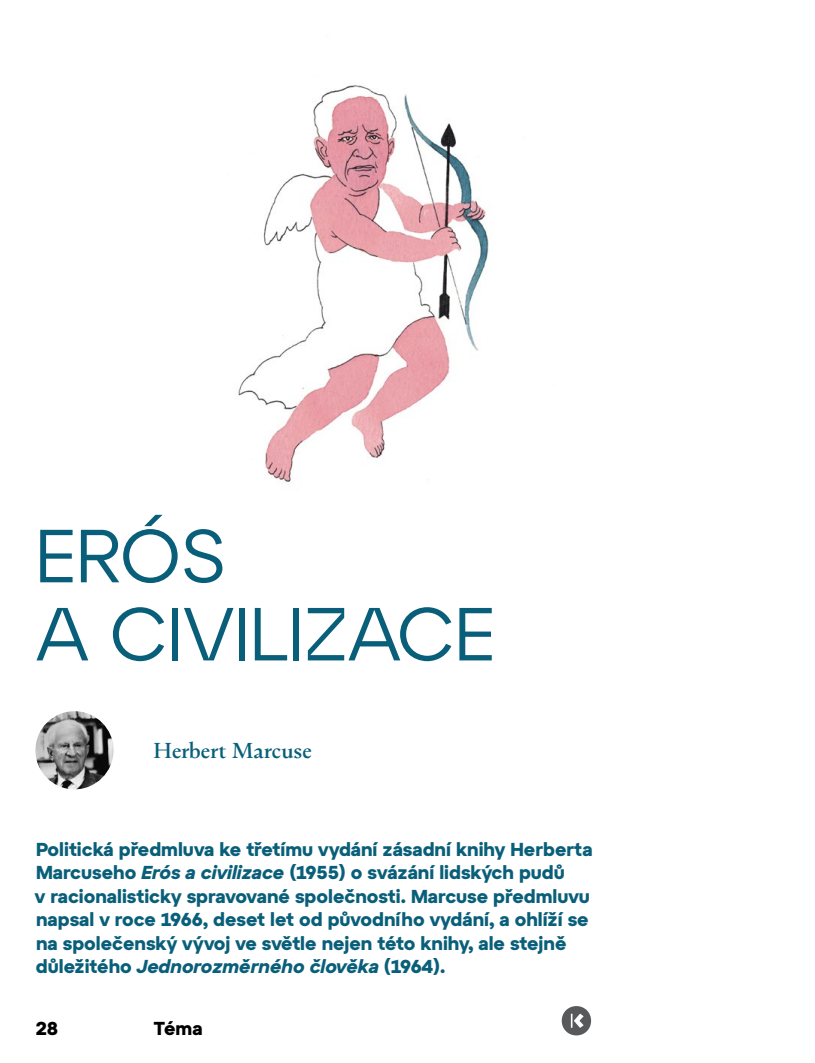
<style>
.page{position:relative;width:815px;height:1063px;background:#fff}
.page>*{position:absolute;margin:0;border:0;box-sizing:border-box;transform-origin:0 0}
.Nadpis_v_tématu{font:75px/78.1px "Atyp BL Display";color:#095f79}
.Autor_v_tématu{font:500 23.5px "Kunda Book Premium";letter-spacing:-.005em;color:#095f79}
.Perex_v_tématu{font:700 18.75px/23.4px "Atyp BL Text";color:#095f79}
.t1{font:700 18.75px "Atyp BL Text";letter-spacing:-.01em;color:#000}
.s1{font-style:italic}
</style>
<div class="page">
<img style="left:35px;top:711px;width:79px;height:78px;border-radius:39px">
<img style="left:238px;top:85px;width:251px;height:398px">
<svg style="left:562px;top:1006px;width:29px;height:29px"></svg>
<p class="Nadpis_v_tématu" style="left:35px;top:516px;width:461px">ERÓS<br>A CIVILIZACE</p>
<p class="Autor_v_tématu" style="left:153px;top:737px;width:160px">Herbert Marcuse</p>
<p class="Perex_v_tématu" style="left:35px;top:837px;width:559px">Politická předmluva ke třetímu vydání zásadní knihy Herberta Marcuseho <span class="s1">Erós a civilizace</span> (1955) o svázání lidských pudů<br>v racionalisticky spravované společnosti. Marcuse předmluvu napsal v roce 1966, deset let od původního vydání, a ohlíží se na společenský vývoj ve světle nejen této knihy, ale stejně důležitého <span class="s1">Jednorozměrného člověka</span> (1964).</p>
<p class="t1" style="left:35px;top:1017px;width:24px">28</p>
<p class="t1" style="left:154px;top:1017px;width:50px">Téma</p>
</div>
